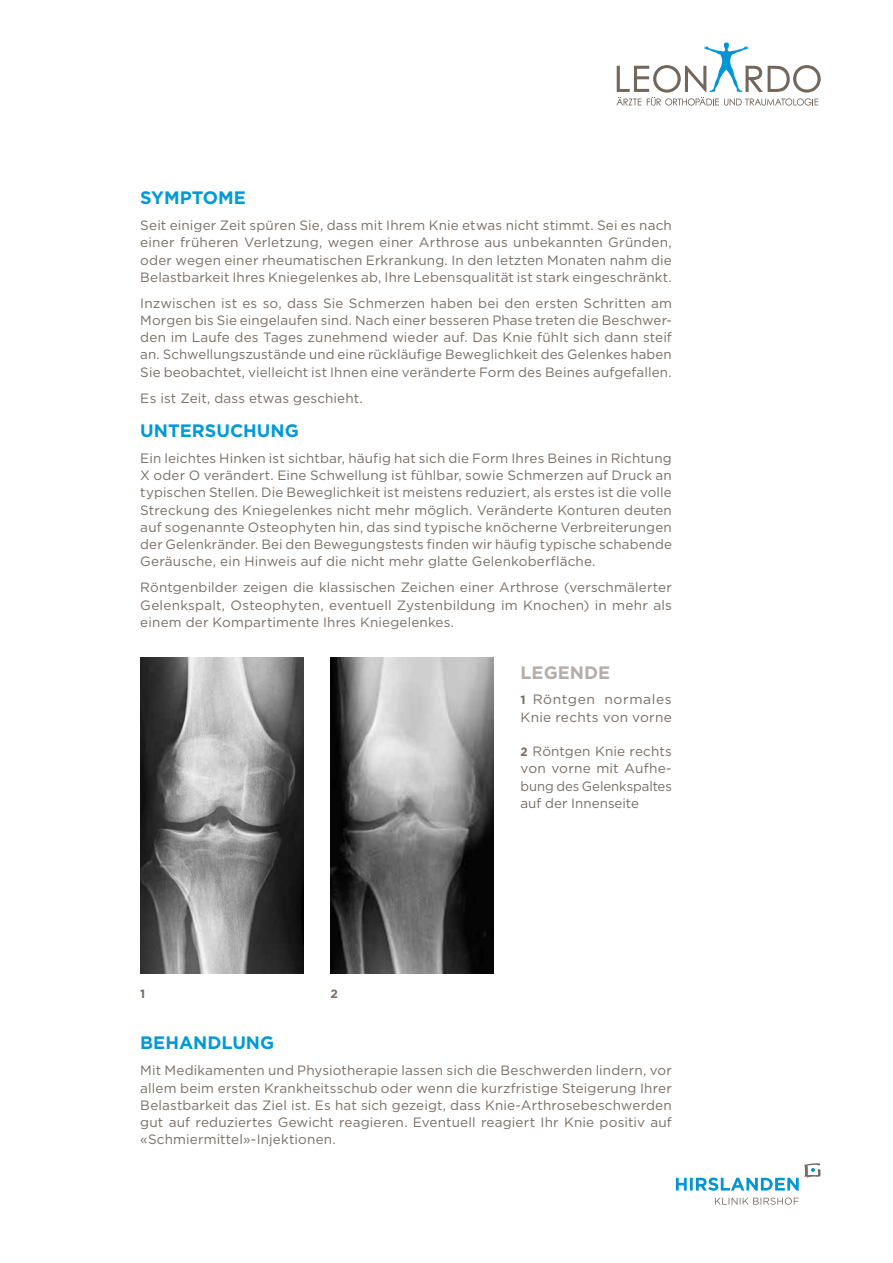
<style>
.page{position:relative;width:893px;height:1263px;background:#fff}
.page>*{position:absolute;margin:0;border:0;box-sizing:border-box;transform-origin:0 0}
.t1{font:700 18px "Gotham";color:#009ad7}
.t2{font:700 18px "Gotham";color:#b6ada7}
.t3{font:13.5px/17.2px "Gotham";letter-spacing:.01em;color:#796d63;text-align:justify}
.t4{font:13.5px/17.2px "Gotham";letter-spacing:.03em;color:#796d63}
.t5{font:700 12px "Gotham";color:#796d63}
.s1{font-weight:700;font-size:12px}
</style>
<div class="page">
<img style="left:330px;top:657px;width:164px;height:316px">
<svg style="left:676px;top:1163px;width:145px;height:28px"></svg>
<svg style="left:715px;top:1197px;width:84px;height:8px"></svg>
<img style="left:140px;top:657px;width:163px;height:316px">
<svg style="left:616px;top:43px;width:205px;height:63px"></svg>
<h1 class="t1" style="left:140px;top:187px;width:107px">SYMPTOME</h1>
<p class="t3" style="left:140px;top:216px;width:533px">Seit einiger Zeit spüren Sie, dass mit Ihrem Knie etwas nicht stimmt. Sei es nach einer früheren Verletzung, wegen einer Arthrose aus unbekannten Gründen, oder wegen einer rheumatischen Erkrankung. In den letzten Monaten nahm die Belastbarkeit Ihres Kniegelenkes ab, Ihre Lebensqualität ist stark eingeschränkt.</p>
<p class="t3" style="left:140px;top:294px;width:533px">Inzwischen ist es so, dass Sie Schmerzen haben bei den ersten Schritten am Morgen bis Sie eingelaufen sind. Nach einer besseren Phase treten die Beschwer&shy;den im Laufe des Tages zunehmend wieder auf. Das Knie fühlt sich dann steif an. Schwellungszustände und eine rückläufige Beweglichkeit des Gelenkes haben Sie beobachtet, vielleicht ist Ihnen eine veränderte Form des Beines aufgefallen.</p>
<p class="t3" style="left:140px;top:389px;width:224px">Es ist Zeit, dass etwas geschieht.</p>
<h1 class="t1" style="left:140px;top:420px;width:160px">UNTERSUCHUNG</h1>
<p class="t3" style="left:140px;top:449px;width:533px">Ein leichtes Hinken ist sichtbar, häufig hat sich die Form Ihres Beines in Richtung X oder O verändert. Eine Schwellung ist fühlbar, sowie Schmerzen auf Druck an typischen Stellen. Die Beweglichkeit ist meistens reduziert, als erstes ist die volle Streckung des Kniegelenkes nicht mehr möglich. Veränderte Konturen deuten auf sogenannte Osteophyten hin, das sind typische knöcherne Verbreiterungen der Gelenkränder. Bei den Bewegungstests finden wir häufig typische schabende Geräusche, ein Hinweis auf die nicht mehr glatte Gelenkoberfläche.</p>
<p class="t3" style="left:140px;top:579px;width:533px">Röntgenbilder zeigen die klassischen Zeichen einer Arthrose (verschmälerter Gelenkspalt, Osteophyten, eventuell Zystenbildung im Knochen) in mehr als einem der Kompartimente Ihres Kniegelenkes.</p>
<p class="t5" style="left:140px;top:986px;width:7px">1</p>
<p class="t5" style="left:330px;top:986px;width:9px">2</p>
<h1 class="t2" style="left:520px;top:662px;width:91px">LEGENDE</h1>
<p class="t4" style="left:520px;top:691px;width:153px"><span class="s1">1</span> Röntgen normales<br>Knie rechts von vorne</p>
<p class="t3" style="left:520px;top:742px;width:153px"><span class="s1">2</span> Röntgen Knie rechts von vorne mit Aufhe&shy;bung des Gelenkspaltes auf der Innenseite</p>
<h1 class="t1" style="left:140px;top:1033px;width:135px">BEHANDLUNG</h1>
<p class="t3" style="left:140px;top:1062px;width:533px">Mit Medikamenten und Physiotherapie lassen sich die Beschwerden lindern, vor allem beim ersten Krankheitsschub oder wenn die kurzfristige Steigerung Ihrer Belastbarkeit das Ziel ist. Es hat sich gezeigt, dass Knie-Arthrosebeschwerden gut auf reduziertes Gewicht reagieren. Eventuell reagiert Ihr Knie positiv auf «Schmiermittel»-Injektionen.</p>
</div>
